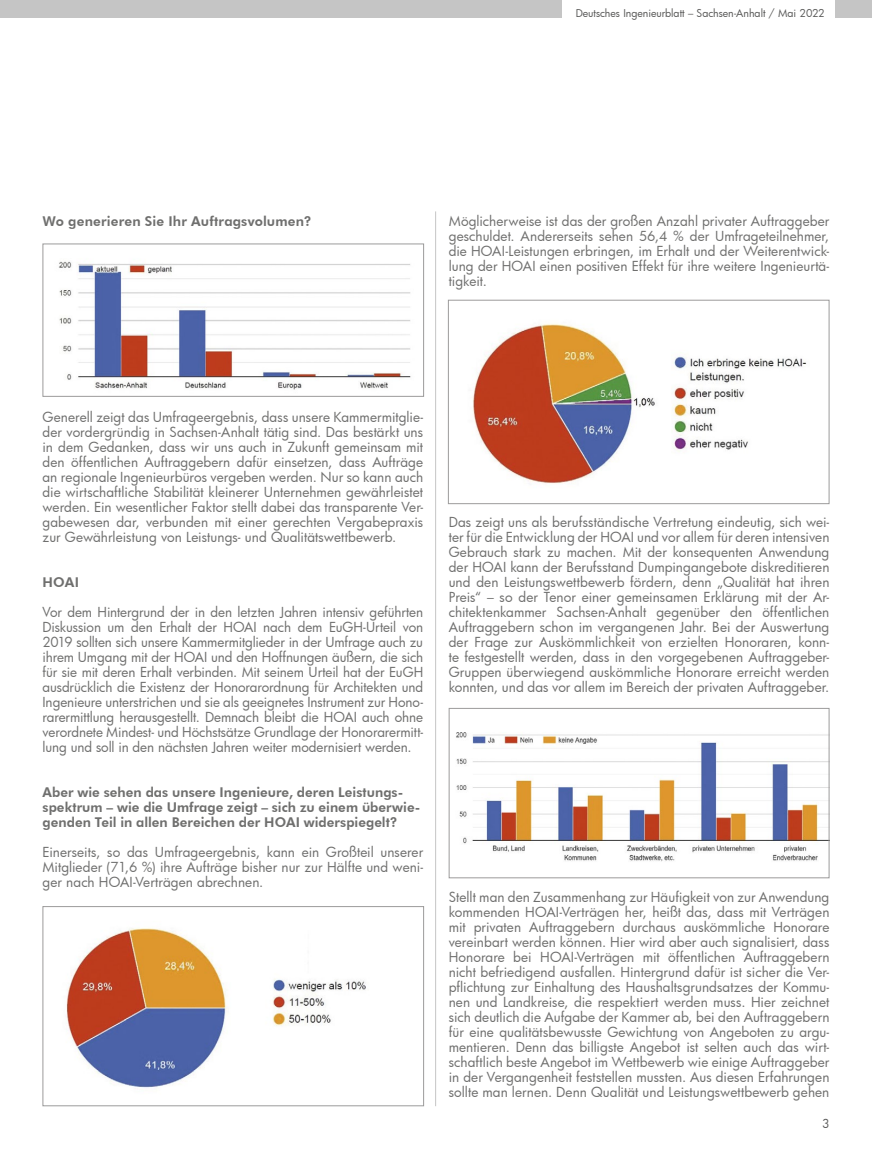
<style>
.page{position:relative;width:872px;height:1170px;background:#fff}
.page>*{position:absolute;margin:0;border:0;box-sizing:border-box;transform-origin:0 0}
.t1{font:13.5px/15px "Futura Bk";color:#6f6f6e;text-align:justify}
.t2{font:800 13.5px/15px "Futura BT";letter-spacing:.005em;color:#6f6f6e}
.t3{font:12px "Futura Bk";color:#585857}
.t4{font:10.5px "Futura Bk";color:#585857}
</style>
<div class="page">
<div style="left:836px;top:0;width:36px;height:17px;background:#c5c5c5"></div>
<div style="left:0;top:0;width:561px;height:17px;background:#c5c5c5"></div>
<img style="left:59px;top:261px;width:352px;height:129px">
<div style="left:43px;top:243px;width:381px;height:153px;border:1px solid #9c9b9b"></div>
<img style="left:66px;top:928px;width:300px;height:160px">
<div style="left:43px;top:906px;width:381px;height:200px;border:1px solid #9c9b9b"></div>
<hr style="left:435px;top:211px;width:1px;height:895px;background:#c5c5c5">
<img style="left:473px;top:324px;width:334px;height:160px">
<div style="left:448px;top:300px;width:381px;height:204px;border:1px solid #9c9b9b"></div>
<img style="left:456px;top:732px;width:371px;height:130px">
<div style="left:449px;top:708px;width:380px;height:170px;border:1px solid #9c9b9b"></div>
<p class="t4" style="left:575px;top:6px;width:250px">Deutsches Ingenieurblatt – Sachsen-Anhalt / Mai 2022</p>
<p class="t2" style="left:43px;top:214px;width:270px">Wo generieren Sie Ihr Auftragsvolumen?</p>
<p class="t1" style="left:449px;top:214px;width:382px">Möglicherweise ist das der großen Anzahl privater Auftraggeber geschuldet. Andererseits sehen 56,4 % der Umfrageteilnehmer, die HOAI-Leistungen erbringen, im Erhalt und der Weiterentwick&shy;lung der HOAI einen positiven Effekt für ihre weitere Ingenieurtä&shy;tigkeit.</p>
<p class="t1" style="left:43px;top:409px;width:382px">Generell zeigt das Umfrageergebnis, dass unsere Kammermitglie&shy;der vordergründig in Sachsen-Anhalt tätig sind. Das bestärkt uns in dem Gedanken, dass wir uns auch in Zukunft gemeinsam mit den öffentlichen Auftraggebern dafür einsetzen, dass Aufträge an regionale Ingenieurbüros vergeben werden. Nur so kann auch die wirtschaftliche Stabilität kleinerer Unternehmen gewährleistet werden. Ein wesentlicher Faktor stellt dabei das transparente Ver&shy;gabewesen dar, verbunden mit einer gerechten Vergabepraxis zur Gewährleistung von Leistungs- und Qualitätswettbewerb.</p>
<p class="t2" style="left:43px;top:574px;width:38px">HOAI</p>
<p class="t1" style="left:43px;top:604px;width:382px">Vor dem Hintergrund der in den letzten Jahren intensiv geführten Diskussion um den Erhalt der HOAI nach dem EuGH-Urteil von 2019 sollten sich unsere Kammermitglieder in der Umfrage auch zu ihrem Umgang mit der HOAI und den Hoffnungen äußern, die sich für sie mit deren Erhalt verbinden. Mit seinem Urteil hat der EuGH ausdrücklich die Existenz der Honorarordnung für Architekten und Ingenieure unterstrichen und sie als geeignetes Instrument zur Hono&shy;rarermittlung herausgestellt. Demnach bleibt die HOAI auch ohne verordnete Mindest- und Höchstsätze Grundlage der Honorarermitt&shy;lung und soll in den nächsten Jahren weiter modernisiert werden.</p>
<p class="t2" style="left:43px;top:784px;width:379px">Aber wie sehen das unsere Ingenieure, deren Leistungs&shy;spektrum – wie die Umfrage zeigt – sich zu einem überwie&shy;genden Teil in allen Bereichen der HOAI widerspiegelt?</p>
<p class="t1" style="left:43px;top:844px;width:382px">Einerseits, so das Umfrageergebnis, kann ein Großteil unserer Mitglieder (71,6 %) ihre Aufträge bisher nur zur Hälfte und weni&shy;ger nach HOAI-Verträgen abrechnen.</p>
<p class="t1" style="left:449px;top:514px;width:382px">Das zeigt uns als berufsständische Vertretung eindeutig, sich wei&shy;ter für die Entwicklung der HOAI und vor allem für deren intensiven Gebrauch stark zu machen. Mit der konsequenten Anwendung der HOAI kann der Berufsstand Dumpingangebote diskreditieren und den Leistungswettbewerb fördern, denn „Qualität hat ihren Preis“ – so der Tenor einer gemeinsamen Erklärung mit der Ar&shy;chitektenkammer Sachsen-Anhalt gegenüber den öffentlichen Auftraggebern schon im vergangenen Jahr. Bei der Auswertung der Frage zur Auskömmlichkeit von erzielten Honoraren, konn&shy;te festgestellt werden, dass in den vorgegebenen Auftraggeber-Gruppen überwiegend auskömmliche Honorare erreicht werden konnten, und das vor allem im Bereich der privaten Auftraggeber.</p>
<p class="t1" style="left:449px;top:889px;width:382px">Stellt man den Zusammenhang zur Häufigkeit von zur Anwendung kommenden HOAI-Verträgen her, heißt das, dass mit Verträgen mit privaten Auftraggebern durchaus auskömmliche Honorare vereinbart werden können. Hier wird aber auch signalisiert, dass Honorare bei HOAI-Verträgen mit öffentlichen Auftraggebern nicht befriedigend ausfallen. Hintergrund dafür ist sicher die Ver&shy;pflichtung zur Einhaltung des Haushaltsgrundsatzes der Kommu&shy;nen und Landkreise, die respektiert werden muss. Hier zeichnet sich deutlich die Aufgabe der Kammer ab, bei den Auftraggebern für eine qualitätsbewusste Gewichtung von Angeboten zu argu&shy;mentieren. Denn das billigste Angebot ist selten auch das wirt&shy;schaftlich beste Angebot im Wettbewerb wie einige Auftraggeber in der Vergangenheit feststellen mussten. Aus diesen Erfahrungen sollte man lernen. Denn Qualität und Leistungswettbewerb gehen</p>
<p class="t3" style="left:822px;top:1114px;width:9px">3</p>
</div>
